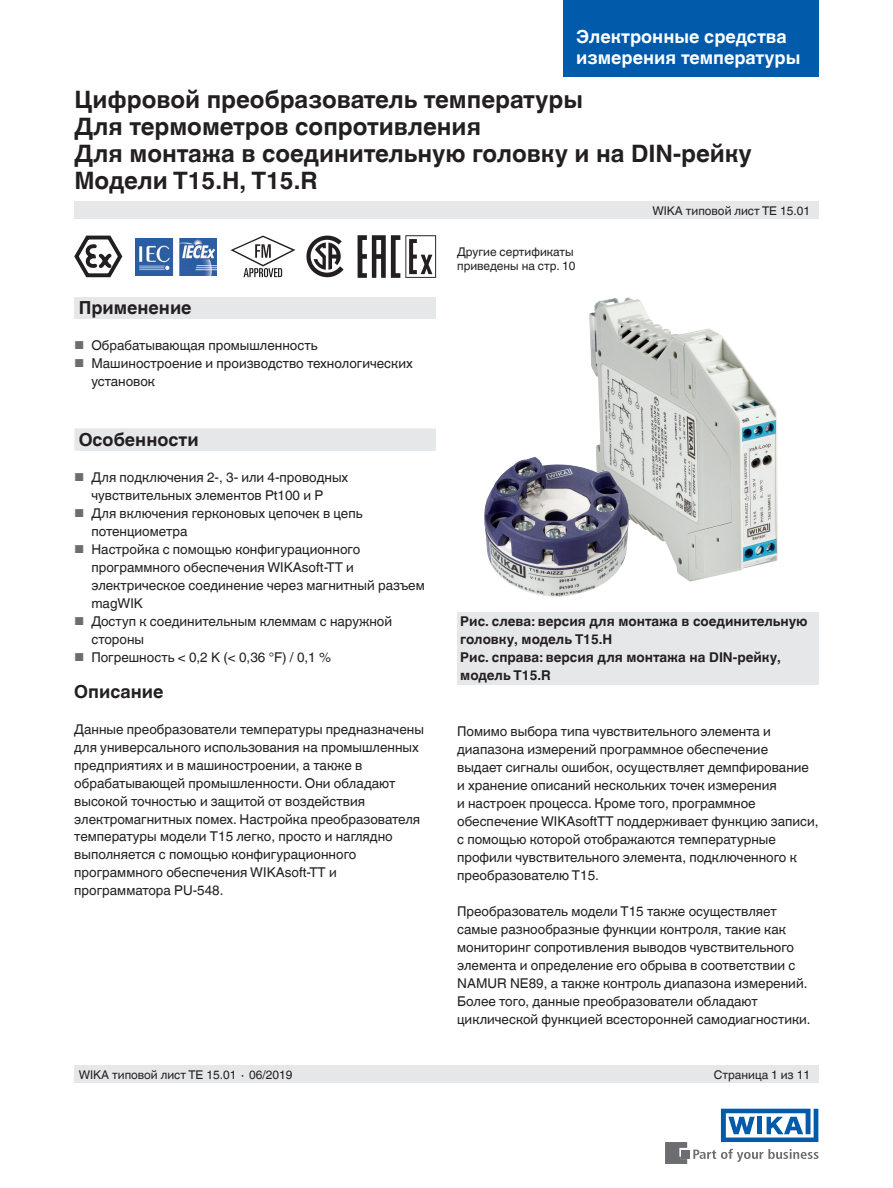
<style>
.page{position:relative;width:893px;height:1188px;background:#fff}
.page>*{position:absolute;margin:0;border:0;box-sizing:border-box;transform-origin:0 0}
.t1{font:700 24px/27px "Helvetica World";color:#231f20}
.t2{font:700 18px/21px "Helvetica World";color:#fff}
.t3{font:700 18px "Helvetica World";color:#231f20}
.t4{font:13.5px/18px "Helvetica World";color:#231f20}
.t5{font:700 13.5px/18px "Helvetica World";color:#231f20}
.t6{font:12px/13.5px "Helvetica World";color:#231f20}
.s1{font-size:11.55px;color:#6c6d70}
</style>
<div class="page">
<div style="left:74px;top:297px;width:362px;height:22px;background:#e6e7e9"></div>
<div style="left:74px;top:202px;width:745px;height:17px;background:#e6e7e9"></div>
<div style="left:74px;top:1066px;width:745px;height:17px;background:#e6e7e9"></div>
<svg style="left:693px;top:1149px;width:126px;height:13px"></svg>
<div style="left:682px;top:1150px;width:8px;height:8px;background:#6c6d70"></div>
<svg style="left:665px;top:1142px;width:22px;height:22px"></svg>
<svg style="left:721px;top:1109px;width:97px;height:33px"></svg>
<div style="left:563px;top:0;width:256px;height:77px;background:#015aaa"></div>
<div style="left:457px;top:612px;width:362px;height:73px;background:#e6e7e9"></div>
<div style="left:74px;top:428px;width:362px;height:23px;background:#e6e7e9"></div>
<img style="left:589px;top:297px;width:189px;height:285px">
<img style="left:484px;top:457px;width:146px;height:140px">
<svg style="left:74px;top:235px;width:49px;height:43px"></svg>
<img style="left:135px;top:238px;width:81px;height:37px">
<svg style="left:358px;top:235px;width:78px;height:43px"></svg>
<svg style="left:231px;top:236px;width:64px;height:41px"></svg>
<svg style="left:306px;top:236px;width:38px;height:41px"></svg>
<h2 class="t2" style="left:576px;top:26px;width:226px">Электронные средства измерения температуры</h2>
<h1 class="t1" style="left:74px;top:86px;width:679px">Цифровой преобразователь температуры<br>Для термометров сопротивления<br>Для монтажа в соединительную головку и на DIN-рейку Модели T15.H, T15.R</h1>
<h2 class="t3" style="left:79px;top:297px;width:114px">Применение</h2>
<p class="t4" style="left:74px;top:336px;width:245px"><span class="s1">■</span> Обрабатывающая промышленность</p>
<p class="t4" style="left:91px;top:354px;width:323px;text-indent:-17px"><span class="s1">■</span> Машиностроение и производство технологических установок</p>
<p class="t6" style="left:457px;top:245px;width:120px">Другие сертификаты приведены на стр. 10</p>
<p class="t6" style="left:652px;top:204px;width:159px">WIKA типовой лист TE 15.01</p>
<h2 class="t3" style="left:79px;top:429px;width:122px">Особенности</h2>
<p class="t4" style="left:91px;top:468px;width:258px;text-indent:-17px"><span class="s1">■</span> Для подключения 2-, 3- или 4-проводных чувствительных элементов Pt100 и P</p>
<p class="t4" style="left:91px;top:504px;width:273px;text-indent:-17px"><span class="s1">■</span> Для включения герконовых цепочек в цепь потенциометра</p>
<p class="t4" style="left:91px;top:540px;width:335px;text-indent:-17px"><span class="s1">■</span> Настройка с помощью конфигурационного программного обеспечения WIKAsoft-TT и электрическое соединение через магнитный разъем magWIK</p>
<p class="t4" style="left:91px;top:612px;width:302px;text-indent:-17px"><span class="s1">■</span> Доступ к соединительным клеммам с наружной стороны</p>
<p class="t4" style="left:74px;top:648px;width:258px"><span class="s1">■</span> Погрешность &lt; 0,2 K (&lt; 0,36 °F) / 0,1 %</p>
<h2 class="t3" style="left:74px;top:681px;width:91px">Описание</h2>
<p class="t4" style="left:74px;top:720px;width:351px">Данные преобразователи температуры предназначены для универсального использования на промышленных предприятиях и в машиностроении, а также в обрабатывающей промышленности. Они обладают высокой точностью и защитой от воздействия электромагнитных помех. Настройка преобразователя температуры модели Т15 легко, просто и наглядно выполняется с помощью конфигурационного программного обеспечения WIKAsoft-TT и программатора PU-548.</p>
<p class="t4" style="left:457px;top:723px;width:363px">Помимо выбора типа чувствительного элемента и диапазона измерений программное обеспечение<br>выдает сигналы ошибок, осуществляет демпфирование и хранение описаний нескольких точек измерения<br>и настроек процесса. Кроме того, программное обеспечение WIKAsoftTT поддерживает функцию записи, с помощью которой отображаются температурные профили чувствительного элемента, подключенного к преобразователю T15.</p>
<p class="t4" style="left:457px;top:903px;width:355px">Преобразователь модели T15 также осуществляет самые разнообразные функции контроля, такие как мониторинг сопротивления выводов чувствительного элемента и определение его обрыва в соответствии с NAMUR NE89, а также контроль диапазона измерений.<br>Более того, данные преобразователи обладают циклической функцией всесторонней самодиагностики.</p>
<p class="t5" style="left:460px;top:612px;width:349px">Рис. слева: версия для монтажа в соединительную головку, модель T15.H<br>Рис. справа: версия для монтажа на DIN-рейку, модель T15.R</p>
<p class="t6" style="left:79px;top:1068px;width:215px">WIKA типовой лист TE 15.01 ∙ 06/2019</p>
<p class="t6" style="left:714px;top:1068px;width:98px">Страница 1 из 11</p>
</div>
